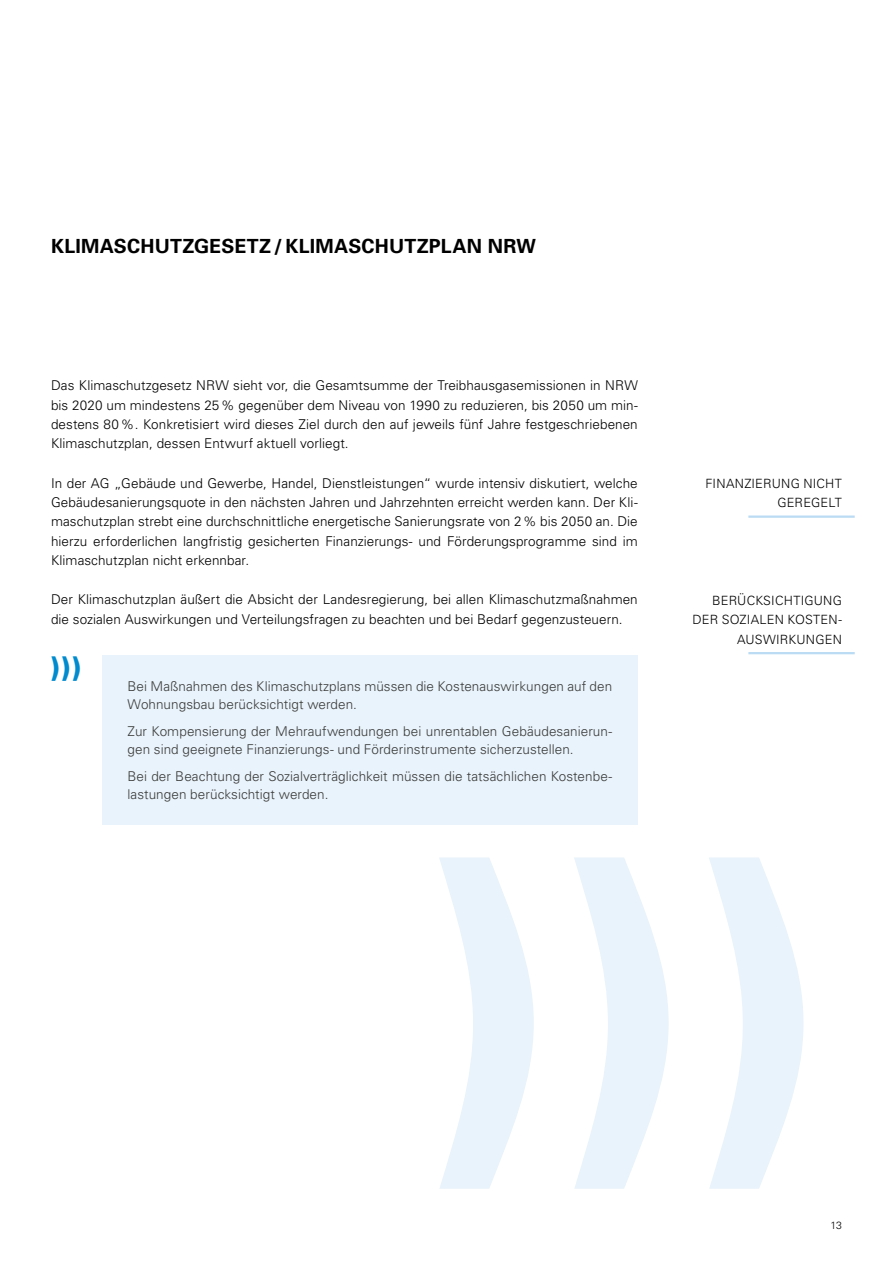
<style>
.page{position:relative;width:893px;height:1263px;background:#fff}
.page>*{position:absolute;margin:0;border:0;box-sizing:border-box;transform-origin:0 0}
.t1{font:900 405px "Univers";color:#e9f3fb}
.t2{font:900 30px "Univers";color:#008bcf}
.t3{font:700 19.5px "Univers";letter-spacing:.01em;color:#000}
.t4{font:300 13.5px/19.5px "Univers";letter-spacing:.005em;color:#000;text-align:justify}
.t5{font:300 13.5px/18px "Univers";letter-spacing:.005em;color:#3b3b3a}
.t6{font:300 12.75px/19.5px "Univers";letter-spacing:.015em;color:#000;text-align:right}
.t7{font:300 10.5px "Univers";color:#000}
</style>
<div class="page">
<div style="left:102px;top:655px;width:536px;height:169px;background:#e9f3fb"></div>
<hr style="left:748px;top:515px;width:107px;height:3px;background:#badbf3">
<hr style="left:748px;top:652px;width:107px;height:2px;background:#badbf3">
<h3 class="t3" style="left:51px;top:235px;width:486px">KLIMASCHUTZGESETZ/ KLIMASCHUTZPLAN NRW</h3>
<p class="t4" style="left:51px;top:375px;width:588px">Das Klimaschutzgesetz NRW sieht vor, die Gesamtsumme der Treibhausgasemissionen in NRW bis 2020 um mindestens 25% gegenüber dem N iveau von 1990 zu reduzieren, bis 2050 um min&shy;destens 80%. Konkretisiert wird dieses Ziel durch den auf jeweils fünf Jahre festgeschriebenen Klimaschutzplan, dessen Entwurf aktuell vorliegt.</p>
<p class="t4" style="left:51px;top:473px;width:588px">I n der AG „Gebäude und Gewerbe, Handel, Dienstleistungen“ wurde intensiv diskutiert, welche Gebäudesanierungsquote in den nächsten Jahren und Jahrzehnten erreicht werden kann. Der Kli&shy;maschutzplan strebt eine durchschnittliche energetische Sanierungsrate von 2% bis 2050 an. Die hierzu erforderlichen langfristig gesicherten Finanzierungs- und Förderungsprogramme sind im Klimaschutzplan nicht erkennbar.</p>
<p class="t4" style="left:51px;top:590px;width:588px">Der Klimaschutzplan äußert die Absicht der Landesregierung, bei allen Klimaschutzmaßnahmen die sozialen Auswirkungen und Verteilungsfragen zu beachten und bei Bedarf gegenzusteuern.</p>
<h2 class="t2" style="left:50px;top:649px;width:33px">)))</h2>
<p class="t5" style="left:128px;top:677px;width:486px">Bei Maßnahmen des Klimaschutzplans müssen die Kostenauswirkungen auf den<br>Wohnungsbau berücksichtigt werden.</p>
<p class="t5" style="left:128px;top:722px;width:486px">Zur Kompensierung der Mehraufwendungen bei unrentablen Gebäudesanierun&shy;gen sind geeignete Finanzierungs- und Förderinstrumente sicherzustellen.</p>
<p class="t5" style="left:128px;top:767px;width:486px">Bei der Beachtung der Sozialverträglichkeit müssen die tatsächlichen Kostenbe&shy;lastungen berücksichtigt werden.</p>
<p class="t6" style="left:705px;top:473px;width:138px">Finanzierung nicht geregelt</p>
<p class="t6" style="left:692px;top:590px;width:151px">Berücksichtigung der sozialen Kosten&shy;auswirkungen</p>
<h1 class="t1" style="left:419px;top:754px;width:406px">)))</h1>
<p class="t7" style="left:830px;top:1218px;width:13px">13</p>
</div>
